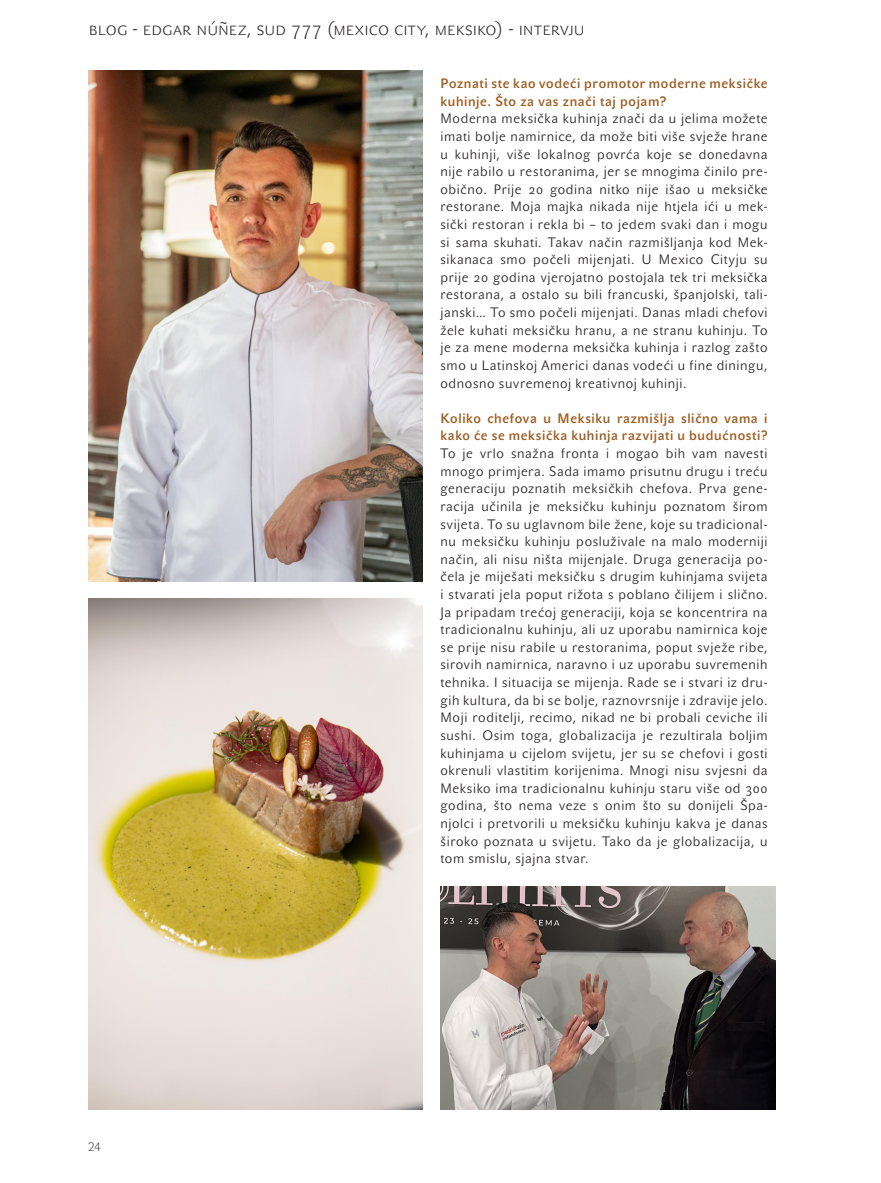
<style>
.page{position:relative;width:881px;height:1183px;background:#fff}
.page>*{position:absolute;margin:0;border:0;box-sizing:border-box;transform-origin:0 0}
.Naslov_5_-_ime_rubri{font:19.5px "John Sans White Pro";color:#231f20}
.Tekst_1_-_prvi_parag{font:13.5px/17.5px "John Sans Lite Pro";letter-spacing:.045em;color:#231f20;text-align:justify}
.Tekst_1_-_prvi_parag-2{font:700 13.5px/17.5px "John Sans Lite Pro";letter-spacing:.05em;color:#9b5b1e}
.t1{font:12px "John Sans White Pro";color:#231f20}
</style>
<div class="page">
<img style="left:89px;top:70px;width:333px;height:511px">
<img style="left:88px;top:599px;width:334px;height:510px">
<img style="left:440px;top:886px;width:335px;height:223px">
<p class="Naslov_5_-_ime_rubri" style="left:89px;top:17px;width:497px">blog - edgar núñez, sud 777 (mexico city, meksiko) - intervju</p>
<p class="Tekst_1_-_prvi_parag-2" style="left:440px;top:75px;width:328px">Poznati ste kao vodeći promotor moderne meksičke kuhinje. Što za vas znači taj pojam?</p>
<p class="Tekst_1_-_prvi_parag" style="left:440px;top:110px;width:328px">Moderna meksička kuhinja znači da u jelima možete imati bolje namirnice, da može biti više svježe hrane u kuhinji, više lokalnog povrća koje se donedavna nije rabilo u restoranima, jer se mnogima činilo pre&shy;obično. Prije 20 godina nitko nije išao u meksičke restorane. Moja majka nikada nije htjela ići u mek&shy;sički restoran i rekla bi – to jedem svaki dan i mogu si sama skuhati. Takav način razmišljanja kod Mek&shy;sikanaca smo počeli mijenjati. U Mexico Cityju su prije 20 godina vjerojatno postojala tek tri meksička restorana, a ostalo su bili francuski, španjolski, tali&shy;janski… To smo počeli mijenjati. Danas mladi chefovi žele kuhati meksičku hranu, a ne stranu kuhinju. To je za mene moderna meksička kuhinja i razlog zašto smo u Latinskoj Americi danas vodeći u fine diningu, odnosno suvremenoj kreativnoj kuhinji.</p>
<p class="Tekst_1_-_prvi_parag-2" style="left:440px;top:409px;width:328px">Koliko chefova u Meksiku razmišlja slično vama i kako će se meksička kuhinja razvijati u budućnosti?</p>
<p class="Tekst_1_-_prvi_parag" style="left:440px;top:444px;width:328px">To je vrlo snažna fronta i mogao bih vam navesti mnogo primjera. Sada imamo prisutnu drugu i treću generaciju poznatih meksičkih chefova. Prva gene&shy;racija učinila je meksičku kuhinju poznatom širom svijeta. To su uglavnom bile žene, koje su tradicional&shy;nu meksičku kuhinju posluživale na malo moderniji način, ali nisu ništa mijenjale. Druga generacija po&shy;čela je miješati meksičku s drugim kuhinjama svijeta i stvarati jela poput rižota s poblano čilijem i slično.<br>Ja pripadam trećoj generaciji, koja se koncentrira na tradicionalnu kuhinju, ali uz uporabu namirnica koje se prije nisu rabile u restoranima, poput svježe ribe, sirovih namirnica, naravno i uz uporabu suvremenih tehnika. I situacija se mijenja. Rade se i stvari iz dru&shy;gih kultura, da bi se bolje, raznovrsnije i zdravije jelo.<br>Moji roditelji, recimo, nikad ne bi probali ceviche ili sushi. Osim toga, globalizacija je rezultirala boljim kuhinjama u cijelom svijetu, jer su se chefovi i gosti okrenuli vlastitim korijenima. Mnogi nisu svjesni da Meksiko ima tradicionalnu kuhinju staru više od 300 godina, što nema veze s onim što su donijeli Špa&shy;njolci i pretvorili u meksičku kuhinju kakva je danas široko poznata u svijetu. Tako da je globalizacija, u tom smislu, sjajna stvar.</p>
<p class="t1" style="left:88px;top:1139px;width:14px">24</p>
</div>
